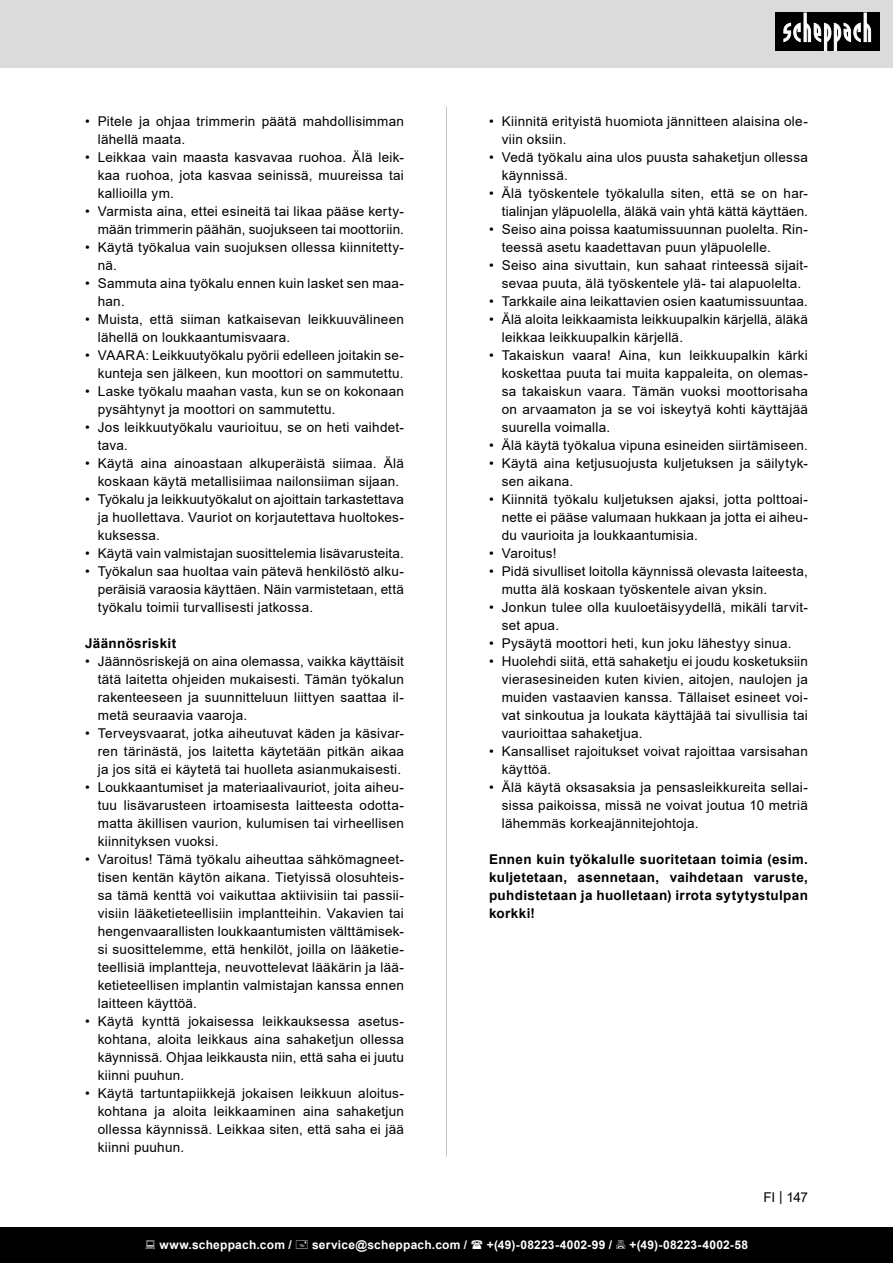
<style>
.page{position:relative;width:893px;height:1263px;background:#fff}
.page>*{position:absolute;margin:0;border:0;box-sizing:border-box;transform-origin:0 0}
.t1{font:13.5px/18px "Arial";letter-spacing:.02em;color:#000}
.t2{font:700 13.5px/18px "Arial";letter-spacing:.025em;color:#000;text-align:justify}
.t3{font:700 12px "Arial";letter-spacing:.02em;color:#fff}
</style>
<div class="page">
<div style="left:0;top:0;width:893px;height:67px;background:#dbdbdb"></div>
<div style="left:0;top:1227px;width:893px;height:36px;background:#000"></div>
<div style="left:775px;top:13px;width:105px;height:38px;background:#000"></div>
<svg style="left:783px;top:13px;width:88px;height:38px"></svg>
<hr style="left:446px;top:106px;width:1px;height:1051px;background:#c7c7c7">
<p class="t1" style="left:98px;top:112px;width:308px;text-indent:-13px">• Pitele ja ohjaa trimmerin päätä mahdollisimman lähellä maata.</p>
<p class="t1" style="left:98px;top:148px;width:308px;text-align:justify;text-indent:-13px">• Leikkaa vain maasta kasvavaa ruohoa. Älä leik&shy;kaa ruohoa, jota kasvaa seinissä, muureissa tai kallioilla ym.</p>
<p class="t1" style="left:85px;top:202px;width:320px;text-align:right">• Varmista aina, ettei esineitä tai likaa pääse kerty&shy;mään trimmerin päähän, suojukseen tai moottoriin.</p>
<p class="t1" style="left:98px;top:238px;width:308px;text-indent:-13px">• Käytä työkalua vain suojuksen ollessa kiinnitetty&shy;nä.</p>
<p class="t1" style="left:98px;top:274px;width:308px;text-indent:-13px">• Sammuta aina työkalu ennen kuin lasket sen maa&shy;han.</p>
<p class="t1" style="left:98px;top:310px;width:308px;text-indent:-13px">• Muista, että siiman katkaisevan leikkuuvälineen lähellä on loukkaantumisvaara.</p>
<p class="t1" style="left:85px;top:346px;width:320px;text-align:right">• VAARA: Leikkuutyökalu pyörii edelleen joitakin se&shy;kunteja sen jälkeen, kun moottori on sammutettu.</p>
<p class="t1" style="left:98px;top:382px;width:308px;text-indent:-13px">• Laske työkalu maahan vasta, kun se on kokonaan pysähtynyt ja moottori on sammutettu.</p>
<p class="t1" style="left:98px;top:418px;width:308px;text-indent:-13px">• Jos leikkuutyökalu vaurioituu, se on heti vaihdet&shy;tava.</p>
<p class="t1" style="left:85px;top:454px;width:320px;text-align:center">• Käytä aina ainoastaan alkuperäistä siimaa. Älä koskaan käytä metallisiimaa nailonsiiman sijaan.</p>
<p class="t1" style="left:98px;top:490px;width:308px;text-align:justify;text-indent:-13px">• Työkalu ja leikkuutyökalut on ajoittain tarkastettava ja huollettava. Vauriot on korjautettava huoltokes&shy;kuksessa.</p>
<p class="t1" style="left:85px;top:544px;width:320px">• Käytä vain valmistajan suosittelemia lisävarusteita.</p>
<p class="t1" style="left:98px;top:562px;width:308px;text-align:justify;text-indent:-13px">• Työkalun saa huoltaa vain pätevä henkilöstö alku&shy;peräisiä varaosia käyttäen. Näin varmistetaan, että työkalu toimii turvallisesti jatkossa.</p>
<p class="t2" style="left:85px;top:634px;width:93px">Jäännösriskit</p>
<p class="t1" style="left:98px;top:652px;width:308px;text-align:justify;text-indent:-13px">• Jäännösriskejä on aina olemassa, vaikka käyttäisit tätä laitetta ohjeiden mukaisesti. Tämän työkalun rakenteeseen ja suunnitteluun liittyen saattaa il&shy;metä seuraavia vaaroja.</p>
<p class="t1" style="left:98px;top:724px;width:308px;text-align:justify;text-indent:-13px">• Terveysvaarat, jotka aiheutuvat käden ja käsivar&shy;ren tärinästä, jos laitetta käytetään pitkän aikaa ja jos sitä ei käytetä tai huolleta asianmukaisesti.</p>
<p class="t1" style="left:98px;top:778px;width:308px;text-align:justify;text-indent:-13px">• Loukkaantumiset ja materiaalivauriot, joita aiheu&shy;tuu lisävarusteen irtoamisesta laitteesta odotta&shy;matta äkillisen vaurion, kulumisen tai virheellisen kiinnityksen vuoksi.</p>
<p class="t1" style="left:98px;top:850px;width:308px;text-align:justify;text-indent:-13px">• Varoitus! Tämä työkalu aiheuttaa sähkömagneet&shy;tisen kentän käytön aikana. Tietyissä olosuhteis&shy;sa tämä kenttä voi vaikuttaa aktiivisiin tai passii&shy;visiin lääketieteellisiin implantteihin. Vakavien tai hengenvaarallisten loukkaantumisten välttämisek&shy;si suosittelemme, että henkilöt, joilla on lääketie&shy;teellisiä implantteja, neuvottelevat lääkärin ja lää&shy;ketieteellisen implantin valmistajan kanssa ennen laitteen käyttöä.</p>
<p class="t1" style="left:98px;top:1012px;width:308px;text-align:justify;text-indent:-13px">• Käytä kynttä jokaisessa leikkauksessa asetus&shy;kohtana, aloita leikkaus aina sahaketjun ollessa käynnissä. Ohjaa leikkausta niin, että saha ei juutu kiinni puuhun.</p>
<p class="t1" style="left:98px;top:1084px;width:308px;text-align:justify;text-indent:-13px">• Käytä tartuntapiikkejä jokaisen leikkuun aloitus&shy;kohtana ja aloita leikkaaminen aina sahaketjun ollessa käynnissä. Leikkaa siten, että saha ei jää kiinni puuhun.</p>
<p class="t1" style="left:502px;top:112px;width:308px;text-indent:-13px">• Kiinnitä erityistä huomiota jännitteen alaisina ole&shy;viin oksiin.</p>
<p class="t1" style="left:502px;top:148px;width:308px;text-indent:-13px">• Vedä työkalu aina ulos puusta sahaketjun ollessa käynnissä.</p>
<p class="t1" style="left:489px;top:184px;width:320px;text-align:right">• Älä työskentele työkalulla siten, että se on har&shy;tialinjan yläpuolella, äläkä vain yhtä kättä käyttäen.</p>
<p class="t1" style="left:502px;top:220px;width:308px;text-indent:-13px">• Seiso aina poissa kaatumissuunnan puolelta. Rin&shy;teessä asetu kaadettavan puun yläpuolelle.</p>
<p class="t1" style="left:489px;top:256px;width:320px;text-align:center">• Seiso aina sivuttain, kun sahaat rinteessä sijait&shy;sevaa puuta, älä työskentele ylä- tai alapuolelta.</p>
<p class="t1" style="left:489px;top:292px;width:320px">• Tarkkaile aina leikattavien osien kaatumissuuntaa.</p>
<p class="t1" style="left:502px;top:310px;width:308px;text-indent:-13px">• Älä aloita leikkaamista leikkuupalkin kärjellä, äläkä leikkaa leikkuupalkin kärjellä.</p>
<p class="t1" style="left:502px;top:346px;width:308px;text-align:justify;text-indent:-13px">• Takaiskun vaara! Aina, kun leikkuupalkin kärki koskettaa puuta tai muita kappaleita, on olemas&shy;sa takaiskun vaara. Tämän vuoksi moottorisaha on arvaamaton ja se voi iskeytyä kohti käyttäjää suurella voimalla.</p>
<p class="t1" style="left:489px;top:436px;width:320px">• Älä käytä työkalua vipuna esineiden siirtämiseen.</p>
<p class="t1" style="left:502px;top:454px;width:308px;text-indent:-13px">• Käytä aina ketjusuojusta kuljetuksen ja säilytyk&shy;sen aikana.</p>
<p class="t1" style="left:502px;top:490px;width:308px;text-align:justify;text-indent:-13px">• Kiinnitä työkalu kuljetuksen ajaksi, jotta polttoai&shy;nette ei pääse valumaan hukkaan ja jotta ei aiheu&shy;du vaurioita ja loukkaantumisia.</p>
<p class="t1" style="left:489px;top:544px;width:69px">• Varoitus!</p>
<p class="t1" style="left:502px;top:562px;width:308px;text-indent:-13px">• Pidä sivulliset loitolla käynnissä olevasta laiteesta, mutta älä koskaan työskentele aivan yksin.</p>
<p class="t1" style="left:502px;top:598px;width:308px;text-indent:-13px">• Jonkun tulee olla kuuloetäisyydellä, mikäli tarvit&shy;set apua.</p>
<p class="t1" style="left:489px;top:634px;width:304px">• Pysäytä moottori heti, kun joku lähestyy sinua.</p>
<p class="t1" style="left:502px;top:652px;width:308px;text-align:justify;text-indent:-13px">• Huolehdi siitä, että sahaketju ei joudu kosketuksiin vierasesineiden kuten kivien, aitojen, naulojen ja muiden vastaavien kanssa. Tällaiset esineet voi&shy;vat sinkoutua ja loukata käyttäjää tai sivullisia tai vaurioittaa sahaketjua.</p>
<p class="t1" style="left:502px;top:742px;width:308px;text-indent:-13px">• Kansalliset rajoitukset voivat rajoittaa varsisahan käyttöä.</p>
<p class="t1" style="left:502px;top:778px;width:308px;text-align:justify;text-indent:-13px">• Älä käytä oksasaksia ja pensasleikkureita sellai&shy;sissa paikoissa, missä ne voivat joutua 10 metriä lähemmäs korkeajännitejohtoja.</p>
<p class="t2" style="left:489px;top:850px;width:320px">Ennen kuin työkalulle suoritetaan toimia (esim. kuljetetaan, asennetaan, vaihdetaan varuste, puhdistetaan ja huolletaan) irrota sytytystulpan korkki!</p>
<p class="t1" style="left:763px;top:1188px;width:46px">FI | 147</p>
<p class="t3" style="left:159px;top:1236px;width:134px">www.scheppach.com /</p>
<p class="t3" style="left:312px;top:1236px;width:157px">service@scheppach.com /</p>
<p class="t3" style="left:487px;top:1236px;width:127px">+(49)-08223-4002-99 /</p>
<p class="t3" style="left:629px;top:1236px;width:120px">+(49)-08223-4002-58</p>
</div>
